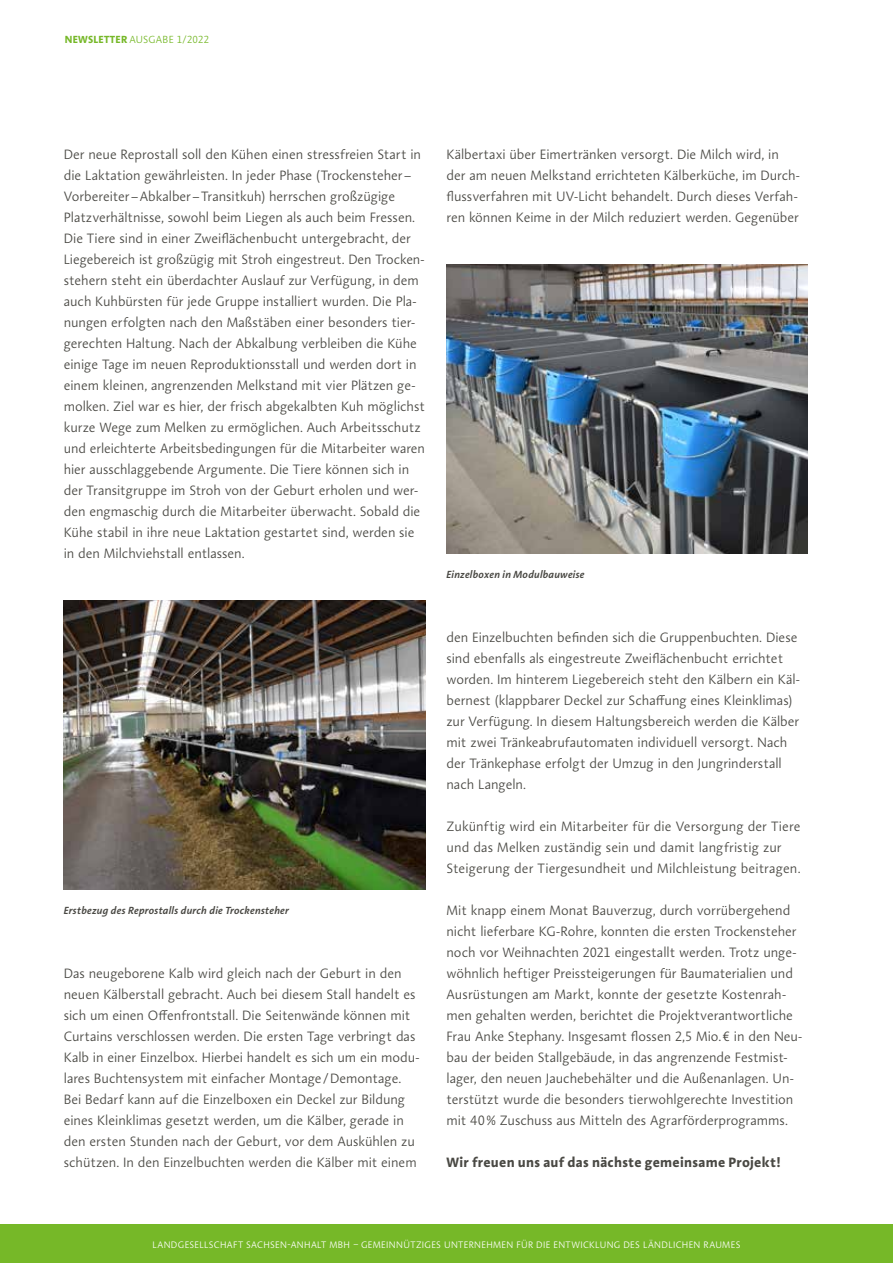
<style>
.page{position:relative;width:893px;height:1263px;background:#fff}
.page>*{position:absolute;margin:0;border:0;box-sizing:border-box;transform-origin:0 0}
.t1{font:300 13.8px/21px "Aroma No 2 LT Pro";letter-spacing:-.005em;color:#494843}
.t2{font:700 13.8px "Aroma No 2 LT Pro";letter-spacing:.02em;color:#494843}
.t3{font:italic 600 10.5px "Aroma No 2 LT Pro";letter-spacing:.02em;color:#494843}
.t4{font:300 10.5px "Aroma No 2 LT Pro";letter-spacing:.01em;color:#76b828}
.t5{font:300 9.6px "Aroma No 2 LT Pro";letter-spacing:.035em;color:#fff}
.s1{font-weight:700}
</style>
<div class="page">
<div style="left:0;top:1225px;width:893px;height:38px;background:#76b828"></div>
<img style="left:64px;top:600px;width:361px;height:289px">
<img style="left:446px;top:264px;width:362px;height:289px">
<p class="t4" style="left:65px;top:32px;width:146px"><span class="s1">NEWSLETTER</span> AUSGABE 1/2022</p>
<p class="t1" style="left:64px;top:144px;width:363px">Der neue Reprostall soll den Kühen einen stressfreien Start in die Laktation gewährleisten. In jeder Phase (Trockensteher– Vorbereiter–Abkalber–Transitkuh) herrschen großzügige Platzverhältnisse, sowohl beim Liegen als auch beim Fressen.<br>Die Tiere sind in einer Zweiflächenbucht untergebracht, der Liegebereich ist großzügig mit Stroh eingestreut. Den Trocken&shy;stehern steht ein überdachter Auslauf zur Verfügung, in dem auch Kuhbürsten für jede Gruppe installiert wurden. Die Pla&shy;nungen erfolgten nach den Maßstäben einer besonders tier&shy;gerechten Haltung. Nach der Abkalbung verbleiben die Kühe einige Tage im neuen Reproduktionsstall und werden dort in einem kleinen, angrenzenden Melkstand mit vier Plätzen ge&shy;molken. Ziel war es hier, der frisch abgekalbten Kuh möglichst kurze Wege zum Melken zu ermöglichen. Auch Arbeitsschutz und erleichterte Arbeitsbedingungen für die Mitarbeiter waren hier ausschlaggebende Argumente. Die Tiere können sich in der Transitgruppe im Stroh von der Geburt erholen und wer&shy;den engmaschig durch die Mitarbeiter überwacht. Sobald die Kühe stabil in ihre neue Laktation gestartet sind, werden sie in den Milchviehstall entlassen.</p>
<p class="t3" style="left:64px;top:904px;width:227px">Erstbezug des Reprostalls durch die Trockensteher</p>
<p class="t1" style="left:64px;top:963px;width:357px">Das neugeborene Kalb wird gleich nach der Geburt in den neuen Kälberstall gebracht. Auch bei diesem Stall handelt es sich um einen Offenfrontstall. Die Seitenwände können mit Curtains verschlossen werden. Die ersten Tage verbringt das Kalb in einer Einzelbox. Hierbei handelt es sich um ein modu&shy;lares Buchtensystem mit einfacher Montage/Demontage.<br>Bei Bedarf kann auf die Einzelboxen ein Deckel zur Bildung eines Kleinklimas gesetzt werden, um die Kälber, gerade in den ersten Stunden nach der Geburt, vor dem Auskühlen zu schützen. In den Einzelbuchten werden die Kälber mit einem</p>
<p class="t1" style="left:446px;top:144px;width:355px">Kälbertaxi über Eimertränken versorgt. Die Milch wird, in der am neuen Melkstand errichteten Kälberküche, im Durch&shy;flussverfahren mit UV-Licht behandelt. Durch dieses Verfah&shy;ren können Keime in der Milch reduziert werden. Gegenüber</p>
<p class="t3" style="left:446px;top:568px;width:140px">Einzelboxen in Modulbauweise</p>
<p class="t1" style="left:446px;top:627px;width:355px">den Einzelbuchten befinden sich die Gruppenbuchten. Diese sind ebenfalls als eingestreute Zweiflächenbucht errichtet worden. Im hinterem Liegebereich steht den Kälbern ein Käl&shy;bernest (klappbarer Deckel zur Schaffung eines Kleinklimas) zur Verfügung. In diesem Haltungsbereich werden die Kälber mit zwei Tränkeabrufautomaten individuell versorgt. Nach der Tränkephase erfolgt der Umzug in den Jungrinderstall nach Langeln.</p>
<p class="t1" style="left:446px;top:816px;width:356px">Zukünftig wird ein Mitarbeiter für die Versorgung der Tiere und das Melken zuständig sein und damit langfristig zur<br>Steigerung der Tiergesundheit und Milchleistung beitragen.</p>
<p class="t1" style="left:446px;top:900px;width:357px">Mit knapp einem Monat Bauverzug, durch vorrübergehend nicht lieferbare KG-Rohre, konnten die ersten Trockensteher noch vor Weihnachten 2021 eingestallt werden. Trotz unge&shy;wöhnlich heftiger Preissteigerungen für Baumaterialien und Ausrüstungen am Markt, konnte der gesetzte Kostenrah&shy;men gehalten werden, berichtet die Projektverantwortliche Frau Anke Stephany. Insgesamt flossen 2,5 Mio.€ in den Neu&shy;bau der beiden Stallgebäude, in das angrenzende Festmist&shy;lager, den neuen Jauchebehälter und die Außenanlagen. Un&shy;terstützt wurde die besonders tierwohlgerechte Investition mit 40% Zuschuss aus Mitteln des Agrarförderprogramms.</p>
<p class="t2" style="left:446px;top:1153px;width:336px">Wir freuen uns auf das nächste gemeinsame Projekt!</p>
<p class="t5" style="left:153px;top:1238px;width:589px">LANDGESELLSCHAFT SACHSEN-ANHALT MBH – GEMEINNÜTZIGES UNTERNEHMEN FÜR DIE ENTWICKLUNG DES LÄNDLICHEN RAUMES</p>
</div>
